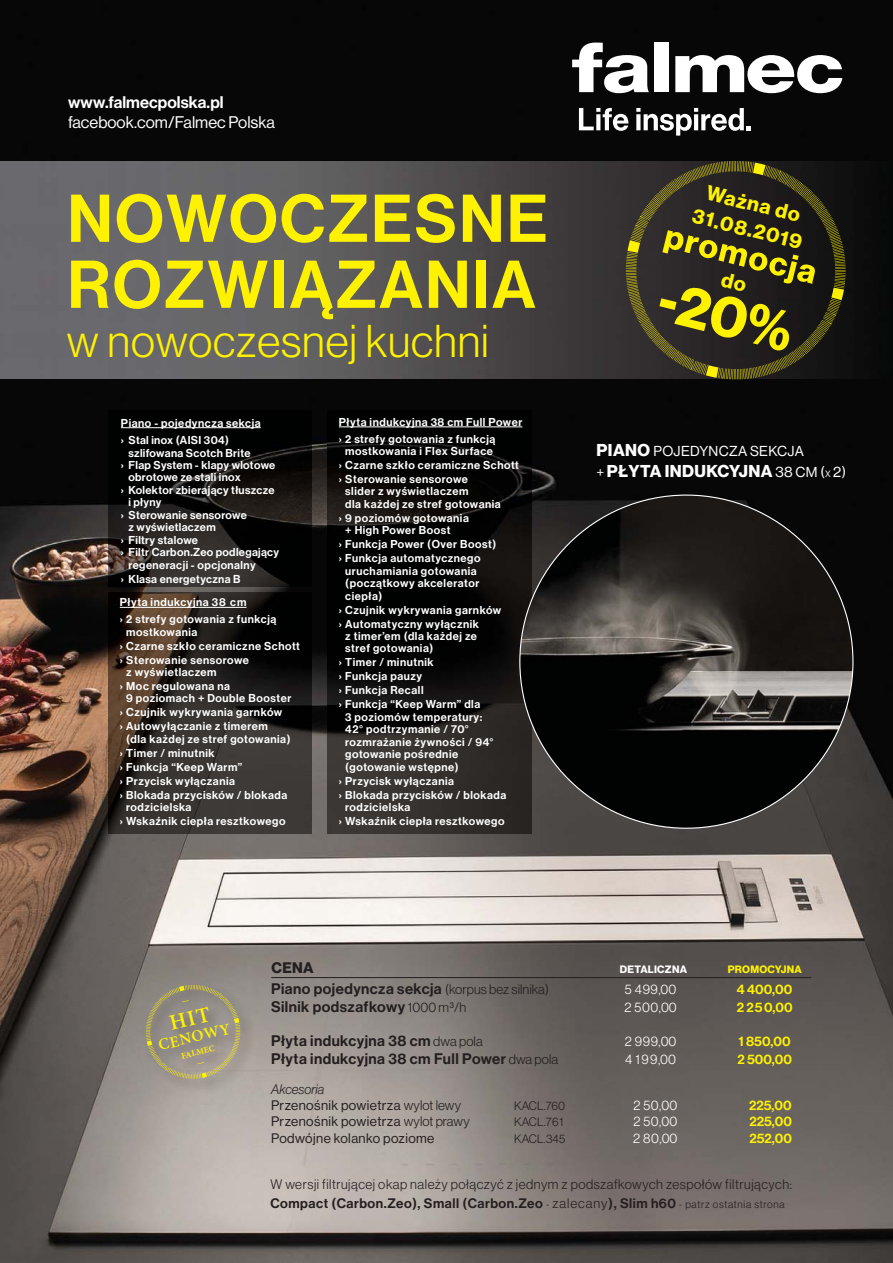
<style>
.page{position:relative;width:893px;height:1263px;background:#fff}
.page>*{position:absolute;margin:0;border:0;box-sizing:border-box;transform-origin:0 0}
.t1{font:500 66px/66px "Haas Grot Disp 65";letter-spacing:.035em;color:#fff200}
.t2{font:700 57.6px "Haas Grot Disp 75";color:#fff200}
.t3{font:300 45px "Haas Grot Disp 45";letter-spacing:.02em;color:#fff200}
.t4{font:700 20.4px/25.8px "Haas Grot Disp 75";color:#fff200;text-align:center}
.t5{font:700 16.8px "Haas Grot Disp 75";letter-spacing:.025em;color:#fff}
.t6{font:16.5px "Haas Grot Disp 55 Roman";color:#fff}
.t7{font:500 16.5px "Haas Grot Disp 65";letter-spacing:.005em;color:#fff}
.t8{font:600 15.9px "Minion Pro";color:#fff200}
.t9{font:500 15px "Haas Grot Disp 65";letter-spacing:.03em;color:#231f20}
.t10{font:700 15px "Haas Grot Disp 75";color:#231f20}
.t11{font:14.1px "Haas Grot Disp 55 Roman";letter-spacing:.025em;color:#fff}
.t12{font:13.5px "Haas Grot Disp 55 Roman";letter-spacing:.03em;color:#231f20}
.t13{font:300 13.5px "Haas Grot Disp 45";letter-spacing:.04em;color:#231f20}
.t14{font:500 13.5px "Haas Grot Disp 65";letter-spacing:.04em;color:#231f20}
.t15{font:300 13.5px "Haas Grot Disp 45";letter-spacing:.04em;color:#fff}
.t16{font:500 13.5px "Haas Grot Disp 65";color:#fff200}
.t17{font:italic 300 13.5px "Haas Grot Disp 46";color:#231f20}
.t18{font:300 12px "Haas Grot Disp 45";letter-spacing:.01em;color:#231f20}
.t19{font:500 11.25px/14px "Haas Grot Disp 65";letter-spacing:.05em;color:#fff}
.t20{font:500 11.25px "Haas Grot Disp 65";letter-spacing:.03em;color:#fff}
.t21{font:500 11.25px "Haas Grot Disp 65";letter-spacing:.025em;color:#fff}
.t22{font:700 10.5px "Haas Grot Disp 75";letter-spacing:.025em;color:#fff}
.t23{font:700 10.5px "Haas Grot Disp 75";letter-spacing:.025em;color:#fff200}
.t24{font:700 8.55px "Minion Pro";color:#fff200}
.s1{font-family:"Haas Grot Disp 75";font-weight:700;font-size:16.8px}
.s2{font-family:"Haas Grot Disp 55 Roman";font-weight:400;font-size:14.1px}
.s3{font-family:"Haas Grot Disp 55 Roman";font-weight:400;font-size:9px}
.s4{font-family:"Haas Grot Disp 45";font-weight:300;font-size:13.5px}
.s5{font-family:"Haas Grot Disp 45";font-weight:300}
.s6{font-family:"Haas Grot Disp 45";font-weight:300;font-size:10.5px}
</style>
<div class="page">
<img style="left:0;top:0;width:893px;height:1263px">
<img style="left:0;top:162px;width:893px;height:216px">
<svg style="left:572px;top:43px;width:77px;height:50px"></svg>
<div style="left:654px;top:43px;width:15px;height:49px;background:#fff"></div>
<svg style="left:675px;top:55px;width:167px;height:38px"></svg>
<svg style="left:579px;top:108px;width:49px;height:23px"></svg>
<svg style="left:636px;top:108px;width:115px;height:28px"></svg>
<svg style="left:622px;top:157px;width:227px;height:226px;background:#2b281f"></svg>
<svg style="left:694px;top:357px;width:36px;height:28px"></svg>
<svg style="left:823px;top:276px;width:28px;height:36px"></svg>
<svg style="left:742px;top:156px;width:35px;height:27px"></svg>
<svg style="left:620px;top:229px;width:28px;height:35px"></svg>
<hr style="left:271px;top:977px;width:540px;height:1px;background:#231f20">
<img style="left:143px;top:982px;width:112px;height:111px">
<img style="left:108px;top:410px;width:203px;height:177px">
<hr style="left:121px;top:427px;width:140px;height:1px;background:#fff">
<img style="left:108px;top:592px;width:203px;height:241px">
<hr style="left:120px;top:607px;width:126px;height:1px;background:#fff">
<img style="left:327px;top:410px;width:205px;height:423px">
<hr style="left:339px;top:427px;width:183px;height:1px;background:#fff">
<img style="left:520px;top:495px;width:333px;height:333px;border-radius:50%">
<svg style="left:662px;top:230px;width:153px;height:62px;background:#49441b"></svg>
<svg style="left:144px;top:983px;width:98px;height:98px;background:#999284"></svg>
<h3 class="t7" style="left:68px;top:96px;width:157px">www.falmecpolska.pl</h3>
<h3 class="t6" style="left:68px;top:116px;width:208px">facebook.com/Falmec Polska</h3>
<h1 class="t1" style="left:67px;top:193px;width:482px">NOWOCZESNE<br>ROZWIĄZANIA</h1>
<h3 class="t3" style="left:67px;top:325px;width:423px">w nowoczesnej kuchni</h3>
<p class="t19" style="left:121px;top:415px;width:141px;line-height:17.2px">Piano - pojedyncza sekcja › Stal inox (AISI 304)</p>
<p class="t20" style="left:128px;top:449px;width:124px">szlifowana Scotch Brite</p>
<p class="t20" style="left:121px;top:461px;width:156px">› Flap System - klapy wlotowe</p>
<p class="t21" style="left:128px;top:473px;width:114px">obrotowe ze stali inox</p>
<p class="t20" style="left:121px;top:486px;width:155px">› Kolektor zbierający tłuszcze</p>
<p class="t19" style="left:128px;top:497px;width:35px">i płyny</p>
<p class="t20" style="left:121px;top:511px;width:127px">› Sterowanie sensorowe</p>
<p class="t20" style="left:128px;top:523px;width:89px">z wyświetlaczem</p>
<p class="t20" style="left:121px;top:536px;width:79px">› Filtry stalowe</p>
<p class="t20" style="left:121px;top:548px;width:160px">› Filtr Carbon.Zeo podlegający</p>
<p class="t19" style="left:128px;top:559px;width:129px">regeneracji - opcjonalny</p>
<p class="t19" style="left:120px;top:568px;width:128px;line-height:23.7px">› Klasa energetyczna B<br>Płyta indukcyjna 38 cm</p>
<p class="t19" style="left:126px;top:614px;width:152px;line-height:12.5px;text-indent:-6px">› 2 strefy gotowania z funkcją mostkowania</p>
<p class="t19" style="left:120px;top:640px;width:182px">› Czarne szkło ceramiczne Schott › Sterowanie sensorowe</p>
<p class="t19" style="left:120px;top:666px;width:112px;text-indent:6px">z wyświetlaczem<br>› Moc regulowana na</p>
<p class="t19" style="left:120px;top:693px;width:173px;text-indent:6px">9 poziomach + Double Booster › Czujnik wykrywania garnków<br>› Autowyłączanie z timerem</p>
<p class="t19" style="left:120px;top:733px;width:172px;text-indent:6px">(dla każdej ze stref gotowania) › Timer / minutnik<br>› Funkcja “Keep Warm”<br>› Przycisk wyłączania<br>› Blokada przycisków / blokada</p>
<p class="t19" style="left:120px;top:801px;width:167px;text-indent:6px">rodzicielska<br>› Wskaźnik ciepła resztkowego</p>
<p class="t19" style="left:339px;top:415px;width:185px;line-height:17px">Płyta indukcyjna 38 cm Full Power › 2 strefy gotowania z funkcją</p>
<p class="t19" style="left:339px;top:445px;width:182px;text-indent:6px">mostkowania i Flex Surface<br>› Czarne szkło ceramiczne Schott › Sterowanie sensorowe</p>
<p class="t19" style="left:345px;top:487px;width:157px;line-height:12.5px">slider z wyświetlaczem<br>dla każdej ze stref gotowania</p>
<p class="t19" style="left:345px;top:513px;width:125px;line-height:12.5px;text-indent:-6px">› 9 poziomów gotowania + High Power Boost</p>
<p class="t19" style="left:339px;top:539px;width:159px">› Funkcja Power (Over Boost) › Funkcja automatycznego</p>
<p class="t19" style="left:345px;top:566px;width:136px;line-height:12.5px">uruchamiania gotowania (początkowy akcelerator ciepła)</p>
<p class="t19" style="left:339px;top:604px;width:164px">› Czujnik wykrywania garnków › Automatyczny wyłącznik</p>
<p class="t19" style="left:345px;top:631px;width:133px;line-height:12.5px">z timer’em (dla każdej ze stref gotowania)</p>
<p class="t19" style="left:339px;top:657px;width:143px">› Timer / minutnik<br>› Funkcja pauzy<br>› Funkcja Recall<br>› Funkcja “Keep Warm” dla</p>
<p class="t19" style="left:345px;top:712px;width:150px;line-height:12.5px">3 poziomów temperatury:<br>42° podtrzymanie / 70° rozmrażanie żywności / 94° gotowanie pośrednie (gotowanie wstępne)</p>
<p class="t19" style="left:339px;top:775px;width:169px">› Przycisk wyłączania<br>› Blokada przycisków / blokada</p>
<p class="t19" style="left:339px;top:801px;width:167px;text-indent:6px">rodzicielska<br>› Wskaźnik ciepła resztkowego</p>
<h3 class="t4" style="left:702px;top:178px;width:114px;rotate:14deg">Ważna do<br>31.08.2019</h3>
<h2 class="t2" style="left:667px;top:267px;width:138px;rotate:14deg">-20%</h2>
<p class="t11" style="left:596px;top:446px;width:209px"><span class="s1">PIANO</span> POJEDYNCZA SEKCJA</p>
<h3 class="t5" style="left:596px;top:461px;width:251px"><span class="s2">+</span> PŁYTA INDUKCYJNA <span class="s2">38 CM (</span><span class="s3">X</span> <span class="s2">2)</span></h3>
<h3 class="t8" style="left:156px;top:1036px;width:75px;rotate:-13deg">CENOWY</h3>
<p class="t24" style="left:180px;top:1051px;width:35px;rotate:-13deg">FALMEC</p>
<h3 class="t10" style="left:271px;top:959px;width:44px">CENA</h3>
<p class="t22" style="left:620px;top:963px;width:69px">DETALICZNA</p>
<p class="t23" style="left:728px;top:963px;width:75px">PROMOCYJNA</p>
<h3 class="t9" style="left:271px;top:983px;width:279px">Piano pojedyncza sekcja <span class="s4">(korpus bez silnika)</span></h3>
<p class="t15" style="left:625px;top:984px;width:53px">5 499,00</p>
<p class="t16" style="left:737px;top:984px;width:57px">4 400,00</p>
<h3 class="t9" style="left:271px;top:1001px;width:197px">Silnik podszafkowy <span class="s4">1000 m3/h</span></h3>
<p class="t15" style="left:624px;top:1002px;width:54px">2 500,00</p>
<p class="t16" style="left:737px;top:1002px;width:57px">2 250,00</p>
<h3 class="t9" style="left:271px;top:1035px;width:213px">Płyta indukcyjna 38 cm <span class="s4">dwa pola</span></h3>
<p class="t15" style="left:625px;top:1036px;width:53px">2 999,00</p>
<p class="t16" style="left:739px;top:1036px;width:53px">1 850,00</p>
<h3 class="t9" style="left:271px;top:1053px;width:289px">Płyta indukcyjna 38 cm Full Power <span class="s4">dwa pola</span></h3>
<p class="t15" style="left:625px;top:1054px;width:52px">4 199,00</p>
<p class="t16" style="left:737px;top:1054px;width:56px">2 500,00</p>
<p class="t17" style="left:271px;top:1084px;width:55px">Akcesoria</p>
<p class="t12" style="left:271px;top:1101px;width:192px">Przenośnik powietrza <span class="s5">wylot lewy</span></p>
<p class="t18" style="left:514px;top:1102px;width:53px">KACL.760</p>
<p class="t15" style="left:633px;top:1101px;width:45px">2 50,00</p>
<p class="t16" style="left:749px;top:1101px;width:44px">225,00</p>
<p class="t12" style="left:271px;top:1117px;width:200px">Przenośnik powietrza <span class="s5">wylot prawy</span></p>
<p class="t18" style="left:514px;top:1118px;width:51px">KACL.761</p>
<p class="t15" style="left:633px;top:1117px;width:45px">2 50,00</p>
<p class="t16" style="left:749px;top:1117px;width:44px">225,00</p>
<p class="t12" style="left:271px;top:1133px;width:165px">Podwójne kolanko poziome</p>
<p class="t18" style="left:514px;top:1134px;width:53px">KACL.345</p>
<p class="t15" style="left:633px;top:1133px;width:46px">2 80,00</p>
<p class="t16" style="left:749px;top:1133px;width:44px">252,00</p>
<p class="t13" style="left:270px;top:1179px;width:523px">W wersji filtrującej okap należy połączyć z jednym z podszafkowych zespołów filtrujących:</p>
<p class="t14" style="left:270px;top:1199px;width:516px">Compact (Carbon.Zeo), Small (Carbon.Zeo <span class="s6">-</span> <span class="s5">zalecany</span>), Slim h60 <span class="s6">- patrz ostatnia strona</span></p>
</div>
